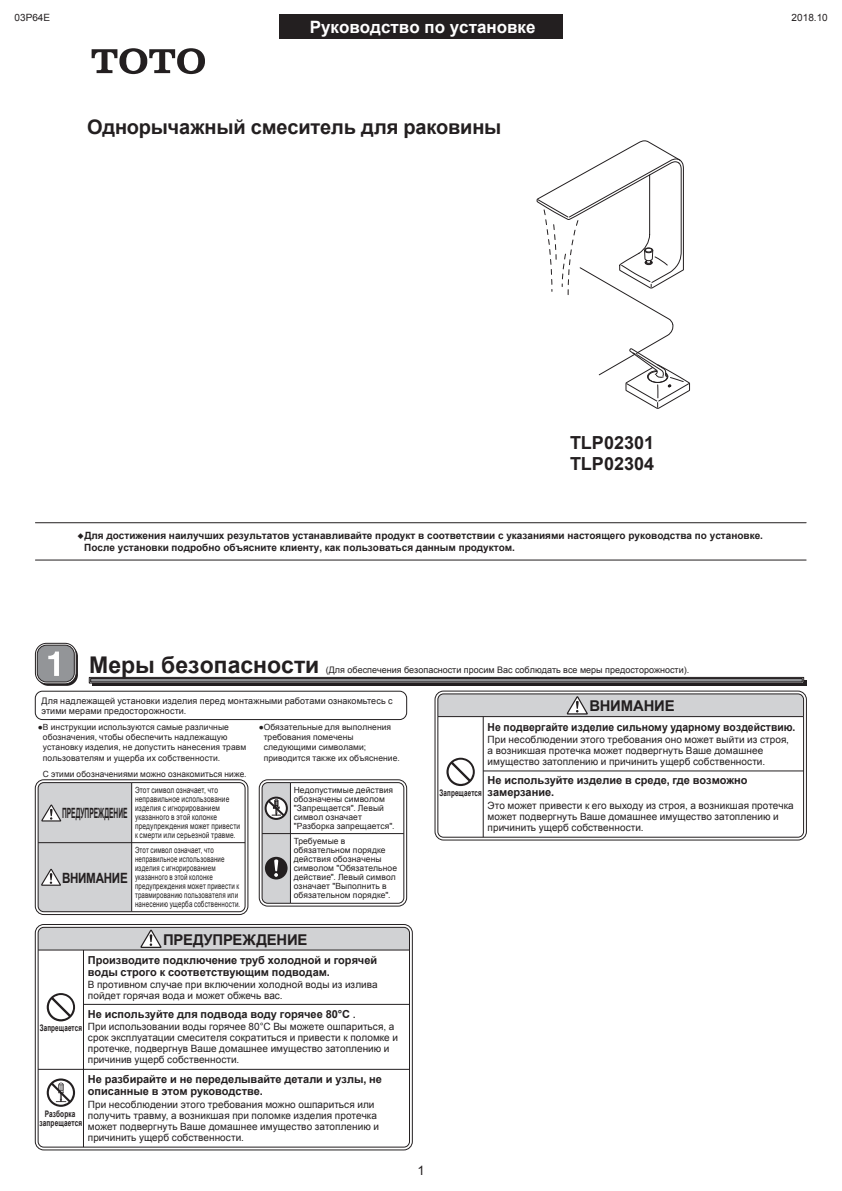
<style>
.page{position:relative;width:842px;height:1191px;background:#fff}
.page>*{position:absolute;margin:0;border:0;box-sizing:border-box;transform-origin:0 0}
.t1{font:700 23px "Arial";color:#231f20}
.t2{font:700 20px "Arial";letter-spacing:-.01em;color:#231f20}
.t3{font:700 18px/21.6px "Arial";color:#231f20}
.t4{font:700 17px "Arial";color:#fff}
.t5{font:700 14.9px "Arial";letter-spacing:-.015em;color:#231f20}
.t6{font:700 14.2px "Arial";letter-spacing:-.005em;color:#231f20;scale:.47 1}
.t7{font:700 14.2px "Arial";letter-spacing:-.025em;color:#231f20;scale:.82 1}
.t8{font:13px "Arial";color:#231f20}
.t9{font:700 11px/12px "Arial";color:#231f20}
.t10{font:700 11px "Arial";color:#231f20;scale:.94 1}
.t11{font:10px/11px "Arial";letter-spacing:.005em;color:#231f20}
.t12{font:700 10px/12px "Arial";color:#231f20}
.t13{font:9px/10px "Arial";letter-spacing:.005em;color:#231f20}
.t14{font:700 9px "Arial";letter-spacing:.02em;color:#231f20;scale:.7 1}
.t15{font:700 9px/9px "Arial";letter-spacing:.02em;color:#231f20;text-align:center;scale:.72 1}
.t16{font:8.5px/9px "Arial";letter-spacing:.015em;color:#231f20}
.t17{font:8.5px/9px "Arial";letter-spacing:.015em;color:#231f20;scale:.73 1}
.t18{font:8.5px/9px "Arial";letter-spacing:.015em;color:#231f20;scale:.77 1}
.s1{font-family:"Koz Go Pro";font-weight:400}
</style>
<div class="page">
<div style="left:92px;top:680px;width:714px;height:6px;background:#231f20"></div>
<div style="left:89px;top:677px;width:715px;height:6px;border:1px solid #231f20"></div>
<div style="left:90px;top:678px;width:712px;height:4px;border:1px solid #231f20"></div>
<div style="left:37px;top:645px;width:41px;height:41px;background:#231f20;border-radius:11px"></div>
<svg style="left:35px;top:643px;width:41px;height:41px"></svg>
<div style="left:35px;top:643px;width:41px;height:41px;border:1px solid #231f20;border-radius:11px"></div>
<div style="left:37px;top:645px;width:37px;height:37px;background:#939598;border-radius:9px"></div>
<div style="left:37px;top:645px;width:38px;height:37px;border:1px solid #231f20;border-radius:9px"></div>
<svg style="left:48px;top:651px;width:11px;height:25px"></svg>
<div style="left:259px;top:779px;width:148px;height:127px;border:1px solid #231f20;border-radius:9px"></div>
<svg style="left:261px;top:781px;width:144px;height:123px"></svg>
<div style="left:35px;top:924px;width:378px;height:226px;border:1px solid #231f20;border-radius:9px"></div>
<svg style="left:37px;top:951px;width:373px;height:197px"></svg>
<hr style="left:83px;top:1004px;width:326px;height:1px;background:#231f20">
<hr style="left:38px;top:1069px;width:371px;height:1px;background:#231f20">
<hr style="left:83px;top:950px;width:1px;height:197px;background:#231f20">
<svg style="left:47px;top:993px;width:28px;height:28px"></svg>
<svg style="left:47px;top:1078px;width:28px;height:28px"></svg>
<svg style="left:37px;top:926px;width:373px;height:25px;background:#c3c4c5"></svg>
<div style="left:435px;top:691px;width:372px;height:149px;border:1px solid #231f20;border-radius:9px"></div>
<svg style="left:437px;top:717px;width:367px;height:121px"></svg>
<hr style="left:483px;top:770px;width:320px;height:1px;background:#231f20">
<hr style="left:483px;top:716px;width:1px;height:121px;background:#231f20">
<svg style="left:446px;top:757px;width:29px;height:29px"></svg>
<svg style="left:437px;top:693px;width:367px;height:24px;background:#c2c2c4"></svg>
<div style="left:35px;top:690px;width:372px;height:30px;border:1px solid #231f20;border-radius:7px"></div>
<div style="left:35px;top:779px;width:213px;height:135px;border:1px solid #231f20;border-radius:9px"></div>
<svg style="left:37px;top:781px;width:209px;height:131px"></svg>
<svg style="left:536px;top:141px;width:154px;height:268px"></svg>
<hr style="left:35px;top:559px;width:771px;height:1px;background:#231f20">
<hr style="left:35px;top:522px;width:771px;height:1px;background:#231f20">
<svg style="left:92px;top:48px;width:113px;height:26px"></svg>
<div style="left:279px;top:14px;width:284px;height:25px;background:#231f20"></div>
<p class="t11" style="left:15px;top:12px;width:37px">03P64E</p>
<p class="t11" style="left:792px;top:12px;width:38px">2018.10</p>
<h3 class="t4" style="left:310px;top:16px;width:227px">Руководство по установке</h3>
<h2 class="t2" style="left:87px;top:113px;width:416px">Однорычажный смеситель для раковины</h2>
<h3 class="t3" style="left:570px;top:432px;width:86px">TLP02301<br>TLP02304</h3>
<p class="t12" style="left:84px;top:530px;width:680px">Для достижения наилучших результатов устанавливайте продукт в соответствии с указаниями настоящего руководства по установке.<br>После установки подробно объясните клиенту, как пользоваться данным продуктом.</p>
<h1 class="t1" style="left:89px;top:650px;width:232px">Меры безопасности</h1>
<p class="t13" style="left:326px;top:665px;width:365px">(Для обеспечения безопасности просим Вас соблюдать все меры предосторожности).</p>
<p class="t13" style="left:41px;top:695px;width:353px">Для надлежащей установки изделия перед монтажными работами ознакомьтесь с этими мерами предосторожности.</p>
<p class="t16" style="left:43px;top:722px;width:205px;line-height:10.2px;text-indent:-5px">●В инструкции используются самые различные обозначения, чтобы обеспечить надлежащую установку изделия, не допустить нанесения травм пользователям и ущерба их собственности.</p>
<p class="t16" style="left:43px;top:769px;width:205px">С этими обозначениями можно ознакомиться ниже.</p>
<p class="t18" style="left:135px;top:786px;width:138px">Этот символ означает, что неправильное использование изделия с игнорированием указанного в этой колонке предупреждения может привести к смерти или серьезной травме.</p>
<p class="t17" style="left:135px;top:845px;width:146px">Этот символ означает, что неправильное использование изделия с игнорированием указанного в этой колонке предупреждения может привести к травмированию пользователя или нанесению ущерба собственности.</p>
<h3 class="t6" style="left:62px;top:804px;width:141px">ПРЕДУПРЕЖДЕНИЕ</h3>
<h3 class="t7" style="left:62px;top:868px;width:82px">ВНИМАНИЕ</h3>
<p class="t16" style="left:264px;top:722px;width:138px;line-height:10.2px;text-indent:-5px">●Обязательные для выполнения требования помечены следующими символами; приводится также их объяснение.</p>
<p class="t16" style="left:294px;top:786px;width:102px">Недопустимые действия обозначены символом "Запрещается". Левый символ означает "Разборка запрещается".</p>
<p class="t16" style="left:294px;top:836px;width:105px">Требуемые в обязательном порядке действия обозначены символом "Обязательное действие". Левый символ означает "Выполнить в обязательном порядке".</p>
<h3 class="t5" style="left:163px;top:929px;width:146px">ПРЕДУПРЕЖДЕНИЕ</h3>
<p class="t9" style="left:88px;top:954px;width:291px">Производите подключение труб холодной и горячей воды строго к соответствующим подводам.</p>
<p class="t11" style="left:88px;top:978px;width:291px">В противном случае при включении холодной воды из излива пойдет горячая вода и может обжечь вас.</p>
<p class="t9" style="left:88px;top:1008px;width:277px">Не используйте для подвода воду горячее 80°C <span class="s1">．</span></p>
<p class="t11" style="left:88px;top:1021px;width:312px">При использовании воды горячее 80°C Вы можете ошпариться, а срок эксплуатации смесителя сократиться и привести к поломке и протечке, подвергнув Ваше домашнее имущество затоплению и причинив ущерб собственности.</p>
<p class="t14" style="left:40px;top:1022px;width:62px">Запрещается</p>
<p class="t9" style="left:88px;top:1073px;width:296px">Не разбирайте и не переделывайте детали и узлы, не описанные в этом руководстве.</p>
<p class="t11" style="left:88px;top:1098px;width:293px">При несоблюдении этого требования можно ошпариться или получить травму, а возникшая при поломке изделия протечка может подвергнуть Ваше домашнее имущество затоплению и причинить ущерб собственности.</p>
<p class="t15" style="left:40px;top:1110px;width:61px">Разборка запрещается</p>
<h3 class="t5" style="left:589px;top:696px;width:87px">ВНИМАНИЕ</h3>
<p class="t10" style="left:488px;top:719px;width:329px">Не подвергайте изделие сильному ударному воздействию.</p>
<p class="t11" style="left:488px;top:734px;width:303px">При несоблюдении этого требования оно может выйти из строя, а возникшая протечка может подвергнуть Ваше домашнее имущество затоплению и причинить ущерб собственности.</p>
<p class="t9" style="left:488px;top:775px;width:261px">Не используйте изделие в среде, где возможно замерзание.</p>
<p class="t14" style="left:439px;top:787px;width:62px">Запрещается</p>
<p class="t11" style="left:488px;top:800px;width:308px">Это может привести к его выходу из строя, а возникшая протечка может подвергнуть Ваше домашнее имущество затоплению и причинить ущерб собственности.</p>
<h3 class="t8" style="left:417px;top:1161px;width:9px">1</h3>
</div>
